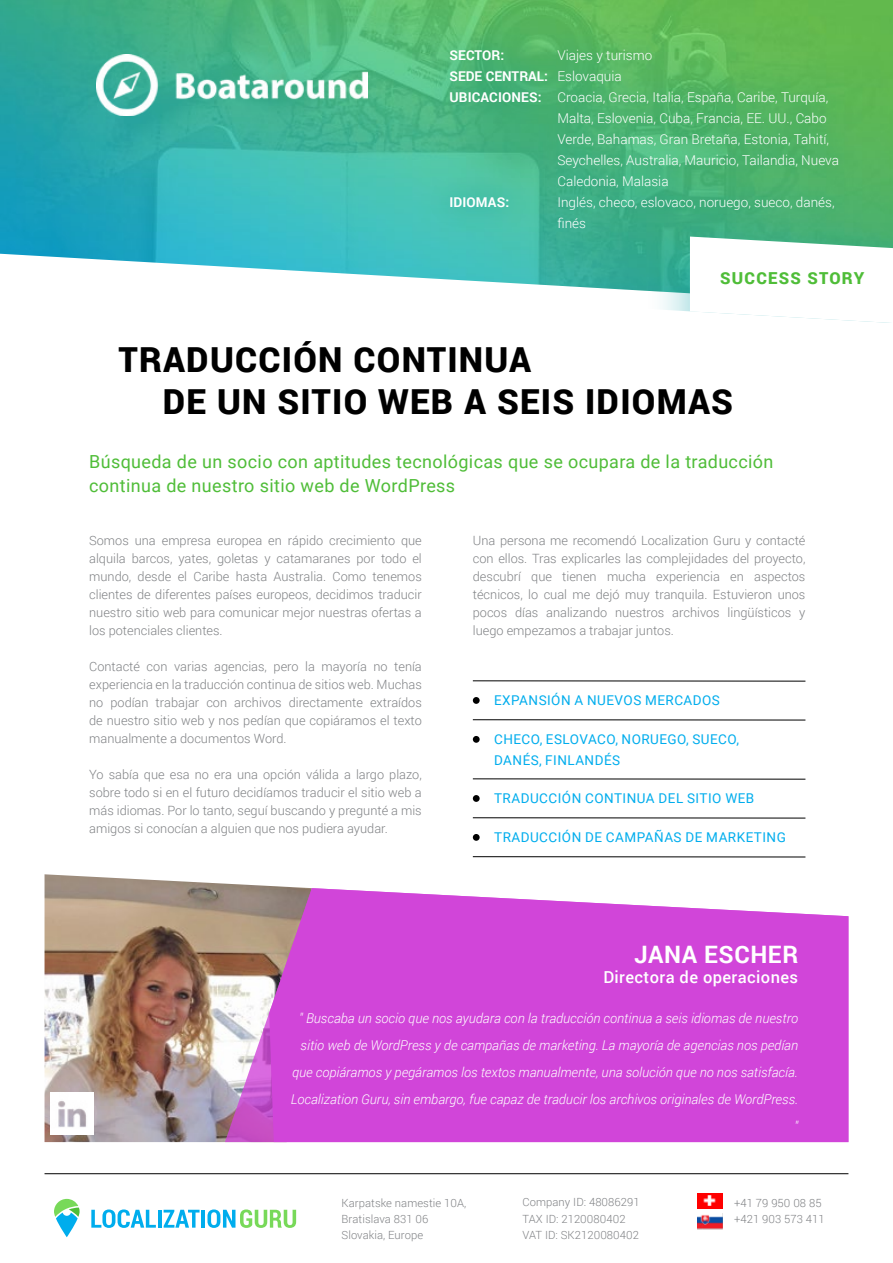
<style>
.page{position:relative;width:893px;height:1263px;background:#fff}
.page>*{position:absolute;margin:0;border:0;box-sizing:border-box;transform-origin:0 0}
.t1{font:900 34.5px/41.4px "Roboto";letter-spacing:.035em;color:#000}
.t2{font:700 24px "Roboto";letter-spacing:.025em;color:#fff}
.t3{font:18px/24px "Roboto";letter-spacing:.02em;color:#4fbd38}
.t4{font:500 16.5px "Roboto";letter-spacing:.025em;color:#fff}
.t5{font:900 16.5px "Roboto";letter-spacing:.075em;color:#4fbd38}
.t6{font:italic 300 13.5px/27px "Roboto";color:#fff;text-align:right}
.t7{font:300 13.5px/21px "Roboto";color:#fff}
.t8{font:13.5px/21px "Roboto";letter-spacing:.035em;color:#00aded}
.t9{font:700 13.5px "Roboto";letter-spacing:.01em;color:#fff}
.t10{font:300 12.75px/18px "Roboto";color:#808285}
.t11{font:300 11.25px/16.2px "Roboto";letter-spacing:.005em;color:#808285}
</style>
<div class="page">
<svg style="left:0;top:0;width:893px;height:291px;background:#50baa3"></svg>
<div style="left:644px;top:210px;width:249px;height:113px;background:#089ea9;opacity:.44"></div>
<svg style="left:690px;top:237px;width:203px;height:86px"></svg>
<svg style="left:54px;top:1199px;width:26px;height:38px"></svg>
<svg style="left:91px;top:1209px;width:65px;height:19px"></svg>
<hr style="left:158px;top:1210px;width:4px;height:17px;background:#00aded">
<svg style="left:164px;top:1210px;width:36px;height:18px"></svg>
<hr style="left:201px;top:1210px;width:4px;height:17px;background:#00aded">
<svg style="left:207px;top:1209px;width:89px;height:19px"></svg>
<hr style="left:45px;top:1173px;width:803px;height:1px;background:#000">
<img style="left:697px;top:1213px;width:26px;height:17px">
<img style="left:697px;top:1193px;width:25px;height:16px">
<div style="left:428px;top:28px;width:431px;height:222px;background:#00928c;opacity:.6"></div>
<img style="left:45px;top:874px;width:263px;height:268px">
<svg style="left:225px;top:888px;width:44px;height:254px"></svg>
<svg style="left:269px;top:888px;width:579px;height:254px;background:#d24fd9"></svg>
<img style="left:51px;top:1092px;width:42px;height:43px">
<img style="left:97px;top:54px;width:271px;height:61px">
<hr style="left:473px;top:856px;width:332px;height:1px;background:#000">
<hr style="left:473px;top:817px;width:332px;height:1px;background:#000">
<hr style="left:473px;top:778px;width:332px;height:1px;background:#000">
<hr style="left:473px;top:719px;width:332px;height:1px;background:#000">
<hr style="left:473px;top:680px;width:332px;height:1px;background:#000">
<div style="left:473px;top:834px;width:7px;height:7px;background:#000;border-radius:50%"></div>
<div style="left:473px;top:795px;width:7px;height:7px;background:#000;border-radius:50%"></div>
<div style="left:473px;top:736px;width:7px;height:7px;background:#000;border-radius:50%"></div>
<div style="left:473px;top:697px;width:7px;height:7px;background:#000;border-radius:50%"></div>
<p class="t9" style="left:449px;top:46px;width:56px">SECTOR:</p>
<p class="t7" style="left:557px;top:45px;width:96px">Viajes y turismo</p>
<p class="t9" style="left:449px;top:67px;width:100px">SEDE CENTRAL:</p>
<p class="t7" style="left:557px;top:66px;width:66px">Eslovaquia</p>
<p class="t9" style="left:449px;top:88px;width:94px">UBICACIONES:</p>
<p class="t7" style="left:557px;top:87px;width:272px">Croacia, Grecia, Italia, España, Caribe, Turquía,</p>
<p class="t9" style="left:449px;top:193px;width:61px">IDIOMAS:</p>
<p class="t7" style="left:557px;top:108px;width:283px">Malta, Eslovenia, Cuba, Francia, EE. UU., Cabo Verde, Bahamas, Gran Bretaña, Estonia, Tahití, Seychelles, Australia, Mauricio, Tailandia, Nueva Caledonia, Malasia<br>Inglés, checo, eslovaco, noruego, sueco, danés,</p>
<p class="t7" style="left:557px;top:213px;width:30px">finés</p>
<p class="t5" style="left:720px;top:267px;width:71px">SUCCESS</p>
<p class="t5" style="left:807px;top:267px;width:58px">STORY</p>
<h1 class="t1" style="left:163px;top:338px;width:569px;text-indent:-44px">TRADUCCIÓN CONTINUA<br>DE UN SITIO WEB A SEIS IDIOMAS</h1>
<h3 class="t3" style="left:89px;top:449px;width:686px">BÚSQUEDA DE UN SOCIO CON APTITUDES TECNOLÓGICAS QUE SE OCUPARA DE LA TRADUCCIÓN<br>CONTINUA DE NUESTRO SITIO WEB DE WORDPRESS</h3>
<p class="t10" style="left:288px;top:531px;width:37px">rápido</p>
<p class="t10" style="left:329px;top:531px;width:67px">crecimiento</p>
<p class="t10" style="left:89px;top:531px;width:41px">Somos</p>
<p class="t10" style="left:135px;top:531px;width:23px">una</p>
<p class="t10" style="left:162px;top:531px;width:51px">empresa</p>
<p class="t10" style="left:217px;top:531px;width:47px">europea</p>
<p class="t10" style="left:268px;top:531px;width:15px">en</p>
<p class="t10" style="left:401px;top:531px;width:22px">que</p>
<p class="t10" style="left:89px;top:549px;width:38px">alquila</p>
<p class="t10" style="left:132px;top:549px;width:42px">barcos,</p>
<p class="t10" style="left:217px;top:549px;width:43px">goletas</p>
<p class="t10" style="left:381px;top:549px;width:27px">todo</p>
<p class="t10" style="left:412px;top:549px;width:11px">el</p>
<p class="t10" style="left:178px;top:549px;width:34px">yates,</p>
<p class="t10" style="left:277px;top:549px;width:76px">catamaranes</p>
<p class="t10" style="left:357px;top:549px;width:20px">por</p>
<p class="t10" style="left:264px;top:549px;width:8px">y</p>
<p class="t10" style="left:89px;top:567px;width:334px">mundo,<br>clientes de diferentes países europeos, decidimos traducir nuestro sitio web para comunicar mejor nuestras ofertas a los potenciales clientes.</p>
<p class="t10" style="left:394px;top:657px;width:29px">tenía</p>
<p class="t10" style="left:138px;top:567px;width:35px">desde</p>
<p class="t10" style="left:178px;top:567px;width:11px">el</p>
<p class="t10" style="left:194px;top:567px;width:37px">Caribe</p>
<p class="t10" style="left:236px;top:567px;width:33px">hasta</p>
<p class="t10" style="left:274px;top:567px;width:54px">Australia.</p>
<p class="t10" style="left:332px;top:567px;width:35px">Como</p>
<p class="t10" style="left:372px;top:567px;width:51px">tenemos</p>
<p class="t10" style="left:174px;top:657px;width:35px">varias</p>
<p class="t10" style="left:214px;top:657px;width:54px">agencias,</p>
<p class="t10" style="left:305px;top:657px;width:11px">la</p>
<p class="t10" style="left:89px;top:657px;width:52px">Contacté</p>
<p class="t10" style="left:89px;top:675px;width:334px">experiencia en la traducción continua de sitios web. Muchas</p>
<p class="t10" style="left:370px;top:693px;width:53px">extraídos</p>
<p class="t10" style="left:322px;top:657px;width:47px">mayoría</p>
<p class="t10" style="left:147px;top:657px;width:22px">con</p>
<p class="t10" style="left:274px;top:657px;width:26px">pero</p>
<p class="t10" style="left:373px;top:657px;width:16px">no</p>
<p class="t10" style="left:110px;top:693px;width:40px">podían</p>
<p class="t10" style="left:156px;top:693px;width:45px">trabajar</p>
<p class="t10" style="left:234px;top:693px;width:49px">archivos</p>
<p class="t10" style="left:289px;top:693px;width:76px">directamente</p>
<p class="t10" style="left:89px;top:693px;width:334px">no<br>de nuestro sitio web y nos pedían que copiáramos el texto manualmente a documentos Word.</p>
<p class="t10" style="left:89px;top:765px;width:334px;text-align:justify">Yo sabía que esa no era una opción válida a largo plazo, sobre todo si en el futuro decidíamos traducir el sitio web a más idiomas. Por lo tanto, seguí buscando y pregunté a mis amigos si conocían a alguien que nos pudiera ayudar.</p>
<p class="t10" style="left:206px;top:693px;width:22px">con</p>
<p class="t10" style="left:473px;top:531px;width:334px;text-align:right">Una persona me recomendó Localization Guru y contacté con ellos. Tras explicarles las complejidades del proyecto, aspectos</p>
<p class="t10" style="left:473px;top:567px;width:50px">descubrí</p>
<p class="t10" style="left:473px;top:585px;width:334px">técnicos, lo cual me dejó muy tranquila. Estuvieron unos</p>
<p class="t10" style="left:799px;top:603px;width:8px">y</p>
<p class="t10" style="left:562px;top:567px;width:36px">tienen</p>
<p class="t10" style="left:607px;top:567px;width:40px">mucha</p>
<p class="t10" style="left:656px;top:567px;width:65px">experiencia</p>
<p class="t10" style="left:531px;top:567px;width:22px">que</p>
<p class="t10" style="left:730px;top:567px;width:15px">en</p>
<p class="t10" style="left:515px;top:603px;width:25px">días</p>
<p class="t10" style="left:546px;top:603px;width:62px">analizando</p>
<p class="t10" style="left:672px;top:603px;width:49px">archivos</p>
<p class="t10" style="left:728px;top:603px;width:65px">lingüísticos</p>
<p class="t10" style="left:615px;top:603px;width:51px">nuestros</p>
<p class="t10" style="left:473px;top:603px;width:203px">pocos<br>luego empezamos a trabajar juntos.</p>
<p class="t8" style="left:494px;top:689px;width:227px">EXPANSIÓN A NUEVOS MERCADOS</p>
<p class="t8" style="left:494px;top:728px;width:246px">CHECO, ESLOVACO, NORUEGO, SUECO,<br>DANÉS, FINLANDÉS</p>
<p class="t8" style="left:494px;top:788px;width:242px">TRADUCCIÓN CONTINUA DEL SITIO WEB</p>
<p class="t8" style="left:494px;top:827px;width:293px">TRADUCCIÓN DE CAMPAÑAS DE MARKETING</p>
<h2 class="t2" style="left:634px;top:937px;width:166px">JANA ESCHER</h2>
<p class="t4" style="left:603px;top:965px;width:196px">Directora de operaciones</p>
<p class="t6" style="left:291px;top:1004px;width:509px">" Buscaba un socio que nos ayudara con la traducción continua a seis idiomas de nuestro sitio web de WordPress y de campañas de marketing. La mayoría de agencias nos pedían que copiáramos y pegáramos los textos manualmente, una solución que no nos satisfacía.<br>Localization Guru, sin embargo, fue capaz de traducir los archivos originales de WordPress. "</p>
<p class="t11" style="left:342px;top:1194px;width:126px">Karpatske namestie 10A,<br>Bratislava 831 06<br>Slovakia, Europe</p>
<p class="t11" style="left:523px;top:1193px;width:119px;line-height:17.1px">Company ID: 48086291<br>TAX ID: 2120080402</p>
<p class="t11" style="left:523px;top:1226px;width:118px">VAT ID: SK2120080402</p>
<p class="t11" style="left:734px;top:1194px;width:92px">+41 79 950 08 85 +421 903 573 411</p>
</div>
